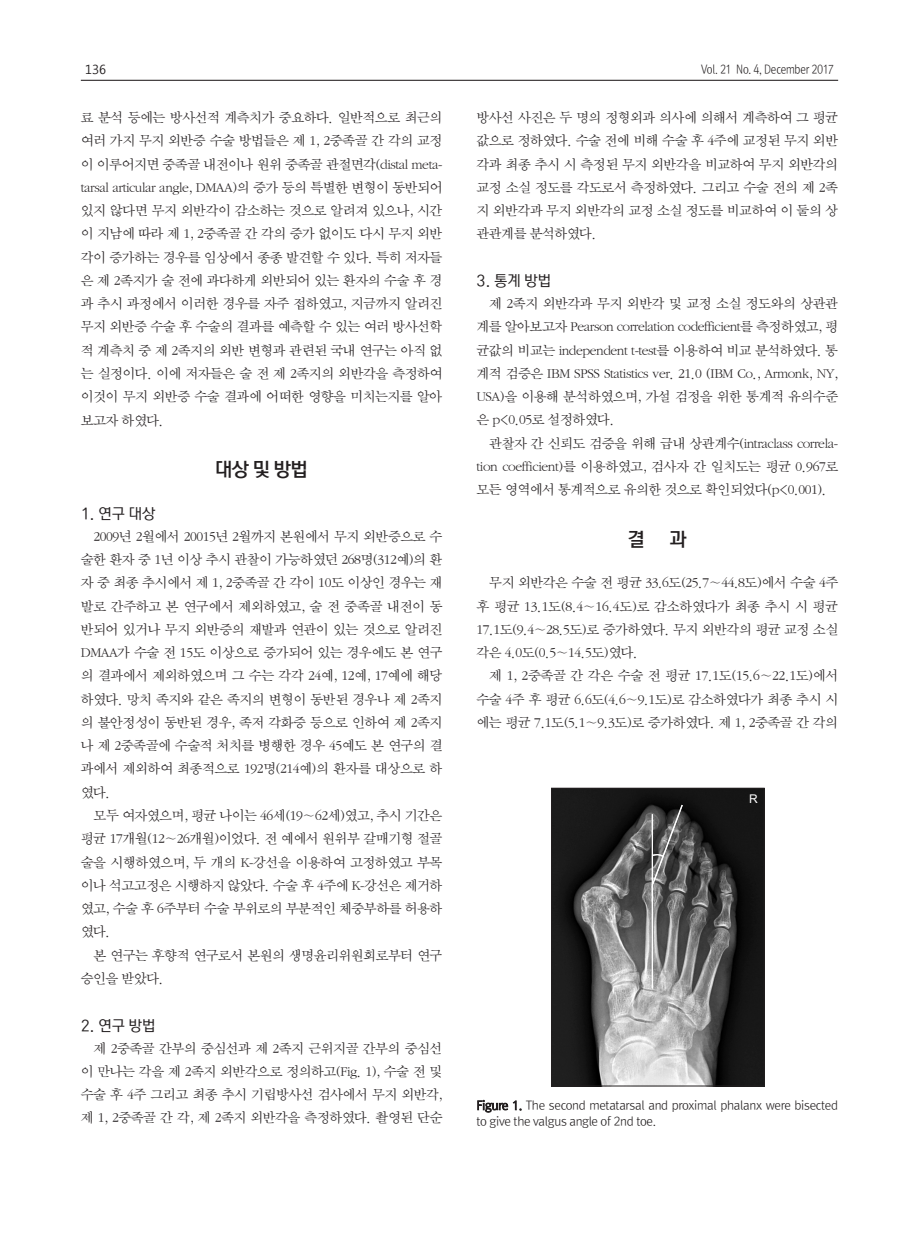
<style>
.page{position:relative;width:919px;height:1238px;background:#fff}
.page>*{position:absolute;margin:0;border:0;box-sizing:border-box;transform-origin:0 0}
.t1{font:19.5px "Rix Head M";color:#231f20}
.t2{font:15px "Rix Head L";letter-spacing:-.01em;color:#231f20}
.t3{font:14.25px/23.2px "Sand Sm";letter-spacing:-.03em;color:#231f20;text-align:justify}
.t4{font:12.75px "Malgun Gothic";color:#231f20}
.t5{font:12px/15.8px "Rix M Go L";letter-spacing:-.03em;color:#231f20}
.t6{font:12px "Rix M Go L";letter-spacing:-.03em;color:#231f20;scale:.85 1}
.t7{font:12px "Arial";color:#fff}
.s1{font-family:"Batang"}
</style>
<div class="page">
<hr style="left:81px;top:80px;width:757px;height:1px;background:#231f20">
<svg style="left:477px;top:1099px;width:44px;height:13px"></svg>
<img style="left:553px;top:790px;width:209px;height:294px">
<div style="left:551px;top:788px;width:213px;height:298px;border:1px solid #231f20"></div>
<svg style="left:650px;top:803px;width:33px;height:186px;background:#737373"></svg>
<p class="t4" style="left:85px;top:62px;width:23px">136</p>
<p class="t6" style="left:701px;top:63px;width:158px">Vol. 21 No. 4, December 2017</p>
<p class="t3" style="left:476px;top:106px;width:363px">방사선 사진은 두 명의 정형외과 의사에 의해서 계측하여 그 평균 값으로 정하였다. 수술 전에 비해 수술 후 4주에 교정된 무지 외반 각과 최종 추시 시 측정된 무지 외반각을 비교하여 무지 외반각의 교정 소실 정도를 각도로서 측정하였다. 그리고 수술 전의 제 2족 지 외반각과 무지 외반각의 교정 소실 정도를 비교하여 이 둘의 상 관관계를 분석하였다.</p>
<p class="t2" style="left:476px;top:272px;width:76px">3. 통계 방법</p>
<p class="t3" style="left:489px;top:292px;width:350px">제 2족지 외반각과 무지 외반각 및 교정 소실 정도와의 상관관</p>
<p class="t3" style="left:476px;top:316px;width:363px">계를 알아보고자 Pearson correlation codefficient를 측정하였고, 평</p>
<p class="t3" style="left:476px;top:339px;width:363px">균값의 비교는 independent t-test를 이용하여 비교 분석하였다. 통</p>
<p class="t3" style="left:476px;top:362px;width:363px">계적 검증은 IBM SPSS Statistics ver. 21.0 (IBM Co., Armonk, NY,</p>
<p class="t3" style="left:476px;top:385px;width:363px">USA)을 이용해 분석하였으며, 가설 검정을 위한 통계적 유의수준</p>
<p class="t3" style="left:476px;top:409px;width:139px">은 p<span class="s1">&lt;</span>0.05로 설정하였다.</p>
<p class="t3" style="left:489px;top:432px;width:350px">관찰자 간 신뢰도 검증을 위해 급내 상관계수(intraclass correla-</p>
<p class="t3" style="left:476px;top:455px;width:363px">tion coefficient)를 이용하였고, 검사자 간 일치도는 평균 0.967로</p>
<p class="t3" style="left:476px;top:478px;width:351px">모든 영역에서 통계적으로 유의한 것으로 확인되었다(p<span class="s1">&lt;</span>0.001).</p>
<p class="t1" style="left:627px;top:527px;width:19px">결</p>
<p class="t1" style="left:669px;top:527px;width:19px">과</p>
<p class="t3" style="left:489px;top:571px;width:350px">무지 외반각은 수술 전 평균 33.6도(25.7∼44.8도)에서 수술 4주</p>
<p class="t3" style="left:476px;top:595px;width:363px">후 평균 13.1도(8.4∼16.4도)로 감소하였다가 최종 추시 시 평균</p>
<p class="t3" style="left:476px;top:618px;width:363px">17.1도(9.4∼28.5도)로 증가하였다. 무지 외반각의 평균 교정 소실</p>
<p class="t3" style="left:476px;top:641px;width:163px">각은 4.0도(0.5∼14.5도)였다.</p>
<p class="t3" style="left:489px;top:664px;width:350px">제 1, 2중족골 간 각은 수술 전 평균 17.1도(15.6∼22.1도)에서</p>
<p class="t3" style="left:476px;top:688px;width:363px">수술 4주 후 평균 6.6도(4.6∼9.1도)로 감소하였다가 최종 추시 시</p>
<p class="t3" style="left:476px;top:711px;width:363px">에는 평균 7.1도(5.1∼9.3도)로 증가하였다. 제 1, 2중족골 간 각의</p>
<p class="t3" style="left:81px;top:106px;width:363px">료 분석 등에는 방사선적 계측치가 중요하다. 일반적으로 최근의 여러 가지 무지 외반증 수술 방법들은 제 1, 2중족골 간 각의 교정 이 이루어지면 중족골 내전이나 원위 중족골 관절면각(distal meta&shy;tarsal articular angle, DMAA)의 증가 등의 특별한 변형이 동반되어 있지 않다면 무지 외반각이 감소하는 것으로 알려져 있으나, 시간 이 지남에 따라 제 1, 2중족골 간 각의 증가 없이도 다시 무지 외반 각이 증가하는 경우를 임상에서 종종 발견할 수 있다. 특히 저자들 은 제 2족지가 술 전에 과다하게 외반되어 있는 환자의 수술 후 경 과 추시 과정에서 이러한 경우를 자주 접하였고, 지금까지 알려진 무지 외반증 수술 후 수술의 결과를 예측할 수 있는 여러 방사선학 적 계측치 중 제 2족지의 외반 변형과 관련된 국내 연구는 아직 없 는 실정이다. 이에 저자들은 술 전 제 2족지의 외반각을 측정하여 이것이 무지 외반증 수술 결과에 어떠한 영향을 미치는지를 알아 보고자 하였다.</p>
<p class="t1" style="left:215px;top:457px;width:95px">대상 및 방법</p>
<p class="t2" style="left:81px;top:504px;width:76px">1. 연구 대상</p>
<p class="t3" style="left:94px;top:525px;width:350px">2009년 2월에서 20015년 2월까지 본원에서 무지 외반증으로 수</p>
<p class="t3" style="left:81px;top:548px;width:363px">술한 환자 중 1년 이상 추시 관찰이 가능하였던 268명(312예)의 환</p>
<p class="t3" style="left:81px;top:571px;width:363px">자 중 최종 추시에서 제 1, 2중족골 간 각이 10도 이상인 경우는 재</p>
<p class="t3" style="left:81px;top:595px;width:363px">발로 간주하고 본 연구에서 제외하였고, 술 전 중족골 내전이 동</p>
<p class="t3" style="left:81px;top:618px;width:363px">반되어 있거나 무지 외반증의 재발과 연관이 있는 것으로 알려진</p>
<p class="t3" style="left:81px;top:641px;width:363px">DMAA가 수술 전 15도 이상으로 증가되어 있는 경우에도 본 연구</p>
<p class="t3" style="left:81px;top:664px;width:363px">의 결과에서 제외하였으며 그 수는 각각 24예, 12예, 17예에 해당</p>
<p class="t3" style="left:81px;top:688px;width:363px">하였다. 망치 족지와 같은 족지의 변형이 동반된 경우나 제 2족지</p>
<p class="t3" style="left:81px;top:711px;width:363px">의 불안정성이 동반된 경우, 족저 각화증 등으로 인하여 제 2족지</p>
<p class="t3" style="left:81px;top:734px;width:363px">나 제 2중족골에 수술적 처치를 병행한 경우 45예도 본 연구의 결</p>
<p class="t3" style="left:81px;top:757px;width:363px">과에서 제외하여 최종적으로 192명(214예)의 환자를 대상으로 하</p>
<p class="t3" style="left:81px;top:781px;width:31px">였다.</p>
<p class="t3" style="left:94px;top:804px;width:350px">모두 여자였으며, 평균 나이는 46세(19∼62세)였고, 추시 기간은</p>
<p class="t3" style="left:81px;top:827px;width:363px">평균 17개월(12∼26개월)이었다. 전 예에서 원위부 갈매기형 절골</p>
<p class="t3" style="left:81px;top:850px;width:363px">술을 시행하였으며, 두 개의 K-강선을 이용하여 고정하였고 부목</p>
<p class="t3" style="left:81px;top:874px;width:363px">이나 석고고정은 시행하지 않았다. 수술 후 4주에 K-강선은 제거하</p>
<p class="t3" style="left:81px;top:897px;width:363px">였고, 수술 후 6주부터 수술 부위로의 부분적인 체중부하를 허용하</p>
<p class="t3" style="left:81px;top:920px;width:31px">였다.</p>
<p class="t3" style="left:94px;top:943px;width:350px">본 연구는 후향적 연구로서 본원의 생명윤리위원회로부터 연구</p>
<p class="t3" style="left:81px;top:967px;width:84px">승인을 받았다.</p>
<p class="t2" style="left:81px;top:1016px;width:76px">2. 연구 방법</p>
<p class="t3" style="left:81px;top:1036px;width:363px;text-indent:13px">제 2중족골 간부의 중심선과 제 2족지 근위지골 간부의 중심선 이 만나는 각을 제 2족지 외반각으로 정의하고(Fig. 1), 수술 전 및 수술 후 4주 그리고 최종 추시 기립방사선 검사에서 무지 외반각, 제 1, 2중족골 간 각, 제 2족지 외반각을 측정하였다. 촬영된 단순</p>
<p class="t7" style="left:749px;top:791px;width:10px">R</p>
<p class="t5" style="left:476px;top:1097px;width:363px">Figure 1. The second metatarsal and proximal phalanx were bisected to give the valgus angle of 2nd toe.</p>
</div>
